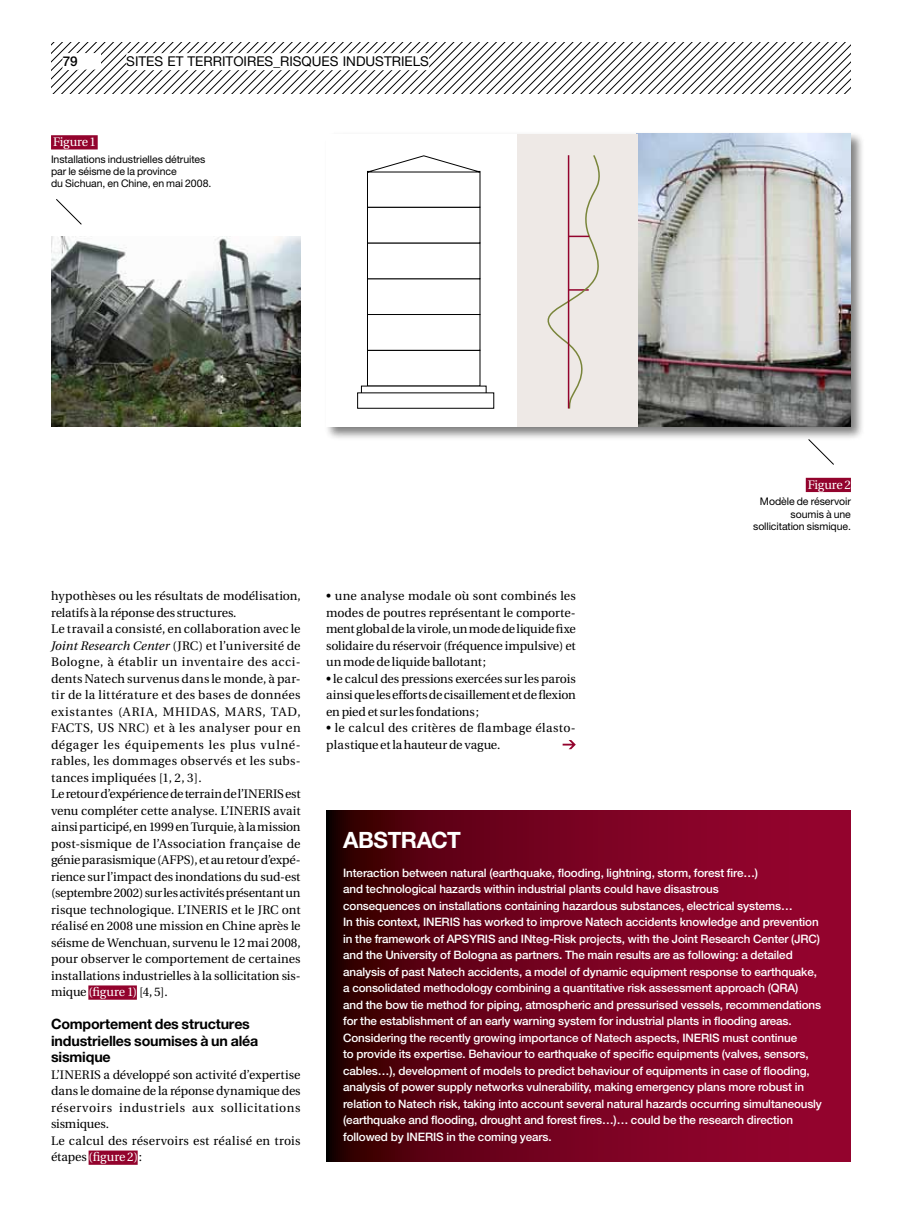
<style>
.page{position:relative;width:902px;height:1221px;background:#fff}
.page>*{position:absolute;margin:0;border:0;box-sizing:border-box;transform-origin:0 0}
.t1{font:700 22.5px "Helvetica Neue";letter-spacing:-.02em;color:#fff}
.t2{font:700 14.25px/16.5px "Helvetica Neue";letter-spacing:-.01em;color:#000}
.t3{font:13.5px "Helvetica Neue";color:#000}
.t4{font:500 13.5px "Helvetica Neue";color:#000}
.t5{font:12.3px/16.5px "Utopia";letter-spacing:.005em;color:#000}
.t6{font:12.3px "Utopia";letter-spacing:-.025em;color:#fff}
.t7{font:500 11.7px/16.5px "Helvetica Neue";letter-spacing:-.01em;color:#fff}
.t8{font:10.5px/12.5px "Helvetica Neue";letter-spacing:-.005em;color:#000}
.s1{font-style:italic}
.s2{color:#fff}
</style>
<div class="page">
<svg style="left:51px;top:43px;width:799px;height:51px"></svg>
<div style="left:63px;top:53px;width:38px;height:17px;background:#fff"></div>
<div style="left:126px;top:53px;width:303px;height:17px;background:#fff"></div>
<svg style="left:326px;top:810px;width:524px;height:351px;background:#71011e"></svg>
<div style="left:88px;top:985px;width:49px;height:14px;background:#93032d"></div>
<div style="left:89px;top:1150px;width:49px;height:14px;background:#93032d"></div>
<div style="left:51px;top:135px;width:47px;height:14px;background:#93032d"></div>
<svg style="left:56px;top:199px;width:26px;height:26px"></svg>
<img style="left:51px;top:237px;width:249px;height:189px">
<svg style="left:809px;top:441px;width:25px;height:24px"></svg>
<div style="left:805px;top:478px;width:45px;height:14px;background:#93032d"></div>
<div style="left:324px;top:131px;width:541px;height:310px;background:#000;opacity:.5"></div>
<div style="left:326px;top:134px;width:524px;height:292px;background:#fff"></div>
<div style="left:367px;top:207px;width:113px;height:36px;border:1px solid #000"></div>
<div style="left:367px;top:350px;width:113px;height:36px;border:1px solid #000"></div>
<div style="left:367px;top:314px;width:113px;height:36px;border:1px solid #000"></div>
<svg style="left:367px;top:155px;width:114px;height:18px"></svg>
<img style="left:636px;top:134px;width:214px;height:293px">
<div style="left:517px;top:134px;width:121px;height:292px;background:#eee9e6"></div>
<svg style="left:547px;top:155px;width:53px;height:254px"></svg>
<svg style="left:562px;top:740px;width:13px;height:9px"></svg>
<p class="t4" style="left:63px;top:53px;width:17px">79</p>
<p class="t3" style="left:126px;top:53px;width:302px">Sites et territoires_Risques industriels</p>
<p class="t6" style="left:53px;top:135px;width:45px">Figure 1</p>
<p class="t8" style="left:51px;top:152px;width:162px">I nstallations industrielles détruites par le séisme de la province<br>du Sichuan, en Chine, en mai 2008.</p>
<p class="t5" style="left:51px;top:588px;width:251px">hypothèses ou les résultats de modélisation, relatifs à la réponse des structures.<br>Le travail a consisté, en collaboration avec le <span class="s1">Joint Research Center</span> (JRC) et l’université de Bologne, à établir un inventaire des acci&shy;dents Natech survenus dans le monde, à par&shy;tir de la littérature et des bases de données existantes (ARIA, MHIDAS, MARS, TAD, FACTS, US NRC) et à les analyser pour en dégager les équipements les plus vulné&shy;rables, les dommages observés et les subs&shy;tances impliquées [1, 2, 3].<br>Le retour d’expérience de terrain de l’INERIS est venu compléter cette analyse. L’INERIS avait ainsi participé, en 1999 en Turquie, à la mission post-sismique de l’Association française de génie parasismique (AFPS), et au retour d’expé&shy;rience sur l’impact des inondations du sud-est (septembre2002) sur les activités présentant un risque technologique. L’INERIS et le JRC ont réalisé en 2008 une mission en Chine après le séisme de Wenchuan, survenu le 12 mai 2008, pour observer le comportement de certaines installations industrielles à la sollicitation sis&shy;mique <span class="s2">(figure 1)</span> [4, 5].</p>
<p class="t2" style="left:51px;top:1015px;width:209px">Comportement des structures industrielles soumises à un aléa sismique</p>
<p class="t5" style="left:51px;top:1066px;width:251px">L’INERIS a développé son activité d’expertise dans le domaine de la réponse dynamique des réservoirs industriels aux sollicitations sismiques.<br>Le calcul des réservoirs est réalisé en trois étapes <span class="s2">(figure 2)</span>:</p>
<p class="t5" style="left:326px;top:588px;width:251px;text-align:justify">• une analyse modale où sont combinés les modes de poutres représentant le comporte&shy;ment global de la virole, un mode de liquide fixe solidaire du réservoir (fréquence impulsive) et un mode de liquide ballotant;</p>
<p class="t5" style="left:326px;top:670px;width:251px;text-align:justify">• le calcul des pressions exercées sur les parois ainsi que les efforts de cisaillement et de flexion en pied et sur les fondations;</p>
<p class="t5" style="left:326px;top:720px;width:251px">• le calcul des critères de flambage élasto&shy;plastique et la hauteur de vague.</p>
<p class="t6" style="left:807px;top:477px;width:45px">Figure 2</p>
<p class="t8" style="left:753px;top:495px;width:99px;text-align:right">Modèle de réservoir soumis à une sollicitation sismique.</p>
<h1 class="t1" style="left:343px;top:825px;width:104px">ABSTRAcT</h1>
<p class="t7" style="left:343px;top:864px;width:480px">Interaction between natural (earthquake, flooding, lightning, storm, forest fire…)<br>and technological hazards within industrial plants could have disastrous<br>consequences on installations containing hazardous substances, electrical systems…<br>In this context, INERIS has worked to improve Natech accidents knowledge and prevention in the framework of APSYRIS and INteg-Risk projects, with the Joint Research Center (JRC) and the University of Bologna as partners. The main results are as following: a detailed analysis of past Natech accidents, a model of dynamic equipment response to earthquake, a consolidated methodology combining a quantitative risk assessment approach (QRA)<br>and the bow tie method for piping, atmospheric and pressurised vessels, recommendations for the establishment of an early warning system for industrial plants in flooding areas.<br>Considering the recently growing importance of Natech aspects, INERIS must continue<br>to provide its expertise. Behaviour to earthquake of specific equipments (valves, sensors, cables…), development of models to predict behaviour of equipments in case of flooding, analysis of power supply networks vulnerability, making emergency plans more robust in relation to Natech risk, taking into account several natural hazards occurring simultaneously (earthquake and flooding, drought and forest fires…)… could be the research direction followed by INERIS in the coming years.</p>
</div>
